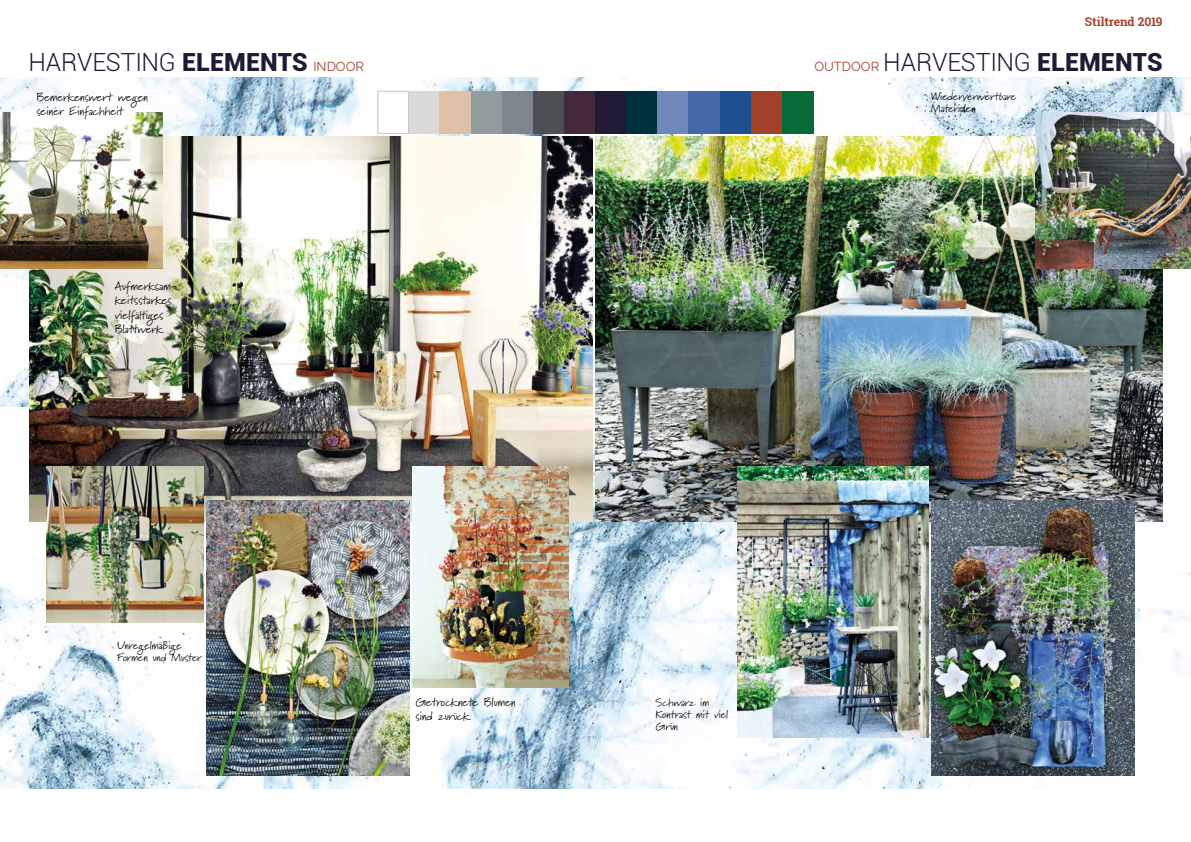
<style>
.page{position:relative;width:1191px;height:842px;background:#fff}
.page>*{position:absolute;margin:0;border:0;box-sizing:border-box;transform-origin:0 0}
.t1{font:300 25px "Roboto";letter-spacing:-.01em;color:#201a34}
.t2{font:12px/14.4px "Marydale";color:#000}
.t3{font:700 12px "Roboto Slab";letter-spacing:-.005em;color:#a4412a}
.t4{font:11px/12px "Marydale";letter-spacing:.005em;color:#000}
.s1{font-weight:900}
.s2{font-family:"Raleway";font-weight:400;font-size:13px;color:#a4412a}
.s3{font-family:"Journal";font-size:16px}
.s4{font-size:11px}
.s5{font-size:12px}
.s6{font-family:"Journal";font-style:italic;font-size:14px}
</style>
<div class="page">
<img style="left:0;top:78px;width:1191px;height:710px">
<img style="left:0;top:78px;width:595px;height:329px">
<img style="left:30px;top:137px;width:562px;height:384px">
<img style="left:595px;top:137px;width:567px;height:384px">
<div style="left:409px;top:91px;width:31px;height:43px;background:#dbd9d7"></div>
<div style="left:440px;top:91px;width:31px;height:43px;background:#dfbfa5"></div>
<div style="left:471px;top:91px;width:31px;height:43px;background:#919d9c"></div>
<div style="left:502px;top:91px;width:31px;height:43px;background:#7d868c"></div>
<div style="left:533px;top:91px;width:31px;height:43px;background:#4c4f54"></div>
<div style="left:564px;top:91px;width:31px;height:43px;background:#44283b"></div>
<div style="left:595px;top:91px;width:31px;height:43px;background:#201a34"></div>
<div style="left:626px;top:91px;width:31px;height:43px;background:#00303b"></div>
<div style="left:720px;top:91px;width:31px;height:43px;background:#1d4f91"></div>
<div style="left:657px;top:91px;width:32px;height:43px;background:#6e88bb"></div>
<div style="left:751px;top:91px;width:31px;height:43px;background:#a4412a"></div>
<div style="left:689px;top:91px;width:31px;height:43px;background:#4567a7"></div>
<div style="left:782px;top:91px;width:31px;height:43px;background:#056938"></div>
<div style="left:378px;top:91px;width:31px;height:43px;background:#fff;border:1px solid #c6c6c6"></div>
<img style="left:206px;top:500px;width:203px;height:275px">
<img style="left:931px;top:500px;width:203px;height:275px">
<img style="left:412px;top:467px;width:156px;height:220px">
<img style="left:737px;top:467px;width:191px;height:270px">
<img style="left:0;top:112px;width:163px;height:156px">
<img style="left:1035px;top:112px;width:156px;height:156px">
<img style="left:47px;top:467px;width:156px;height:156px">
<p class="t3" style="left:1085px;top:14px;width:79px">Stiltrend 2019</p>
<h1 class="t1" style="left:28px;top:45px;width:337px">HARVESTING <span class="s1">ELEMENTS</span> <span class="s2">INDOOR</span></h1>
<h1 class="t1" style="left:814px;top:45px;width:350px"><span class="s2">OUTDOOR</span> HARVESTING <span class="s1">ELEMENTS</span></h1>
<p class="t2" style="left:37px;top:90px;width:113px">Bemerkenswert wegen seiner Einfachheit</p>
<p class="t4" style="left:931px;top:91px;width:87px">Wiederverwertbare<br>Materialen</p>
<p class="t2" style="left:115px;top:279px;width:63px">Aufmerksam&shy;keitsstarkes vielfa<span class="s3">¨</span> <span class="s4">l</span>tiges<br>Blattwerk</p>
<p class="t4" style="left:118px;top:639px;width:86px">Unregelm<span class="s5">a</span><span class="s3">¨</span> <span class="s6">ß</span>ige<br>Formen und Muster</p>
<p class="t2" style="left:416px;top:694px;width:101px">Getrocknete Blumen sind zuru<span class="s3">¨</span>ck</p>
<p class="t4" style="left:656px;top:696px;width:74px">Schwarz im<br>Kontrast mit viel<br>Gr<span class="s5">u</span><span class="s3">¨</span> n</p>
</div>
